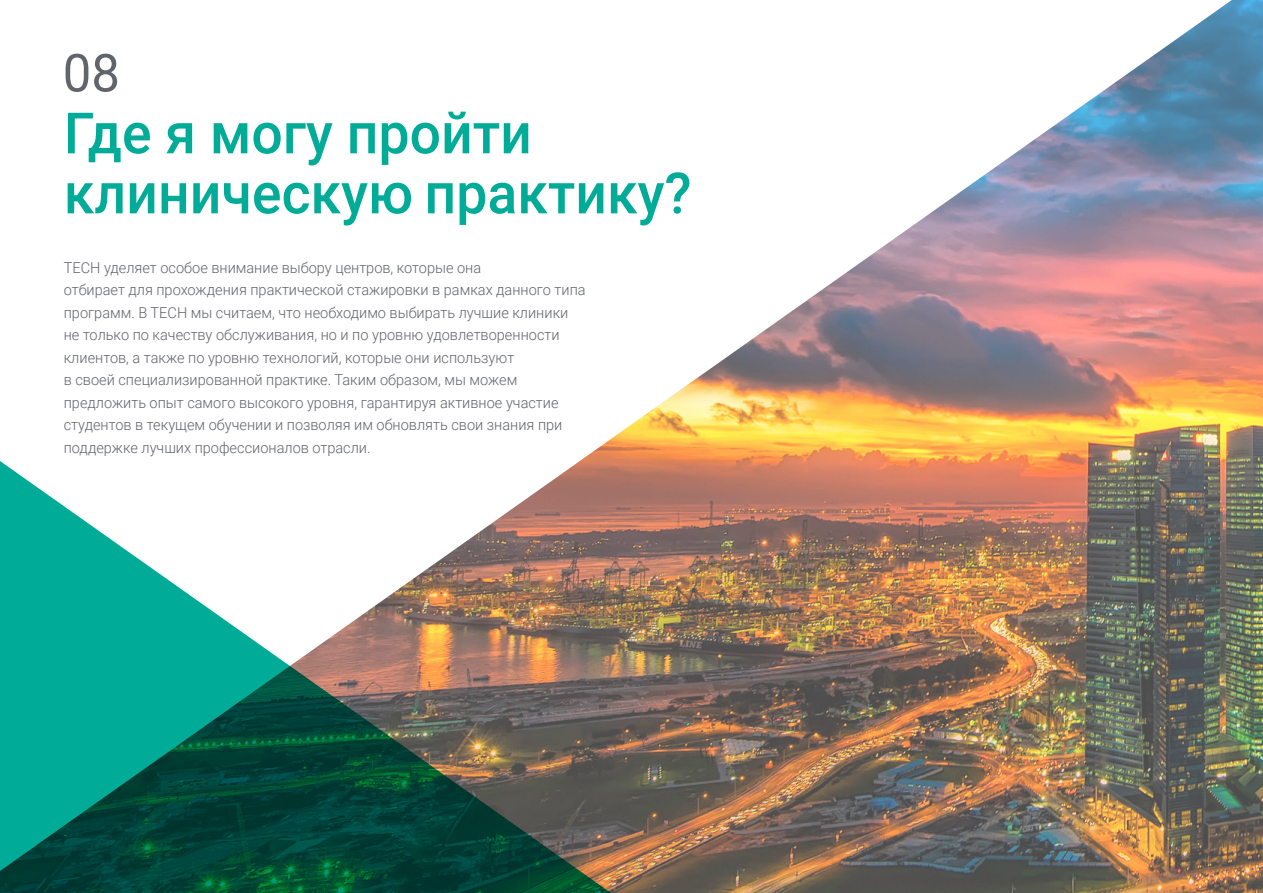
<style>
.page{position:relative;width:1263px;height:893px;background:#fff}
.page>*{position:absolute;margin:0;border:0;box-sizing:border-box;transform-origin:0 0}
.t1{font:500 57px/60px "Roboto";color:#00ab97}
.t2{font:52.5px "Roboto";color:#61646a}
.t3{font:300 15px/22.5px "Roboto";color:#61646a}
</style>
<div class="page">
<img style="left:601px;top:0;width:662px;height:893px">
<svg style="left:0;top:446px;width:641px;height:447px"></svg>
<h2 class="t2" style="left:63px;top:36px;width:59px">08</h2>
<h1 class="t1" style="left:64px;top:101px;width:629px">Где я могу пройти клиническую практику?</h1>
<p class="t3" style="left:64px;top:255px;width:523px">TECH уделяет особое внимание выбору центров, которые она<br>отбирает для прохождения практической стажировки в рамках данного типа программ. В ТЕСН мы считаем, что необходимо выбирать лучшие клиники не только по качеству обслуживания, но и по уровню удовлетворенности клиентов, а также по уровню технологий, которые они используют<br>в своей специализированной практике. Таким образом, мы можем предложить опыт самого высокого уровня, гарантируя активное участие студентов в текущем обучении и позволяя им обновлять свои знания при поддержке лучших профессионалов отрасли.</p>
</div>
